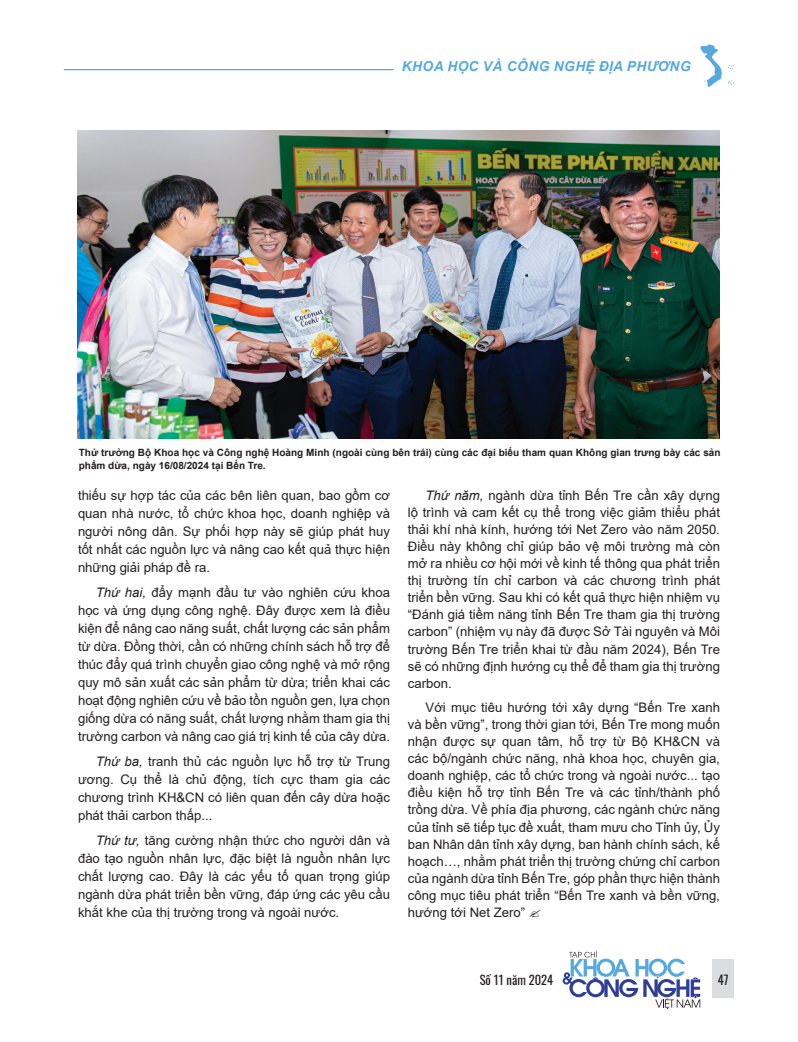
<style>
.page{position:relative;width:798px;height:1042px;background:#fff}
.page>*{position:absolute;margin:0;border:0;box-sizing:border-box;transform-origin:0 0}
.t1{font:italic 700 13.75px "Arial";letter-spacing:.035em;color:#55a9de}
.t2{font:13.12px/17.1px "Arial";color:#231f20;text-align:justify}
.t3{font:12.5px "Oswald";color:#231f20}
.t4{font:700 10px/13.8px "Arial";color:#231f20}
.s1{font-style:italic}
</style>
<div class="page">
<hr style="left:64px;top:69px;width:329px;height:1px;background:#55a9de">
<div style="left:712px;top:958px;width:21px;height:39px;background:#dcdddf"></div>
<svg style="left:700px;top:44px;width:21px;height:43px"></svg>
<svg style="left:728px;top:65px;width:5px;height:4px"></svg>
<svg style="left:728px;top:80px;width:6px;height:5px"></svg>
<svg style="left:562px;top:951px;width:138px;height:58px"></svg>
<img style="left:77px;top:130px;width:642px;height:309px">
<p class="t1" style="left:401px;top:57px;width:290px">KHOA HỌC VÀ CÔNG NGHỆ ĐỊA PHƯƠNG</p>
<p class="t4" style="left:79px;top:445px;width:643px">Thứ trưởng Bộ Khoa học và Công nghệ Hoàng Minh (ngoài cùng bên trái) cùng các đại biểu tham quan Không gian trưng bày các sản phẩm dừa, ngày 16/08/2024 tại Bến Tre.</p>
<p class="t2" style="left:78px;top:486px;width:313px;line-height:18px">thiếu sự hợp tác của các bên liên quan, bao gồm cơ quan nhà nước, tổ chức khoa học, doanh nghiệp và người nông dân. Sự phối hợp này sẽ giúp phát huy tốt nhất các nguồn lực và nâng cao kết quả thực hiện những giải pháp đề ra.</p>
<p class="t2" style="left:78px;top:583px;width:313px;line-height:18px;text-indent:18px"><span class="s1">Thứ hai,</span> đẩy mạnh đầu tư vào nghiên cứu khoa học và ứng dụng công nghệ. Đây được xem là điều kiện để nâng cao năng suất, chất lượng các sản phẩm từ dừa. Đồng thời, cần có những chính sách hỗ trợ để thúc đẩy quá trình chuyển giao công nghệ và mở rộng quy mô sản xuất các sản phẩm từ dừa; triển khai các hoạt động nghiên cứu về bảo tồn nguồn gen, lựa chọn giống dừa có năng suất, chất lượng nhằm tham gia thị trường carbon và nâng cao giá trị kinh tế của cây dừa.</p>
<p class="t2" style="left:78px;top:752px;width:313px;line-height:18px;text-indent:18px"><span class="s1">Thứ ba,</span> tranh thủ các nguồn lực hỗ trợ từ Trung ương. Cụ thể là chủ động, tích cực tham gia các chương trình KH&amp;CN có liên quan đến cây dừa hoặc phát thải carbon thấp...</p>
<p class="t2" style="left:78px;top:831px;width:313px;line-height:18px;text-indent:18px"><span class="s1">Thứ tư,</span> tăng cường nhận thức cho người dân và đào tạo nguồn nhân lực, đặc biệt là nguồn nhân lực chất lượng cao. Đây là các yếu tố quan trọng giúp ngành dừa phát triển bền vững, đáp ứng các yêu cầu khắt khe của thị trường trong và ngoài nước.</p>
<p class="t2" style="left:407px;top:486px;width:313px;text-indent:18px"><span class="s1">Thứ năm,</span> ngành dừa tỉnh Bến Tre cần xây dựng lộ trình và cam kết cụ thể trong việc giảm thiểu phát thải khí nhà kính, hướng tới Net Zero vào năm 2050.<br>Điều này không chỉ giúp bảo vệ môi trường mà còn mở ra nhiều cơ hội mới về kinh tế thông qua phát triển thị trường tín chỉ carbon và các chương trình phát triển bền vững. Sau khi có kết quả thực hiện nhiệm vụ “Đánh giá tiềm năng tỉnh Bến Tre tham gia thị trường carbon” (nhiệm vụ này đã được Sở Tài nguyên và Môi trường Bến Tre triển khai từ đầu năm 2024), Bến Tre sẽ có những định hướng cụ thể để tham gia thị trường carbon.</p>
<p class="t2" style="left:407px;top:698px;width:313px;text-indent:18px">Với mục tiêu hướng tới xây dựng “Bến Tre xanh và bền vững”, trong thời gian tới, Bến Tre mong muốn nhận được sự quan tâm, hỗ trợ từ Bộ KH&amp;CN và các bộ/ngành chức năng, nhà khoa học, chuyên gia, doanh nghiệp, các tổ chức trong và ngoài nước... tạo điều kiện hỗ trợ tỉnh Bến Tre và các tỉnh/thành phố trồng dừa. Về phía địa phương, các ngành chức năng của tỉnh sẽ tiếp tục đề xuất, tham mưu cho Tỉnh ủy, Ủy ban Nhân dân tỉnh xây dựng, ban hành chính sách, kế hoạch…, nhằm phát triển thị trường chứng chỉ carbon của ngành dừa tỉnh Bến Tre, góp phần thực hiện thành công mục tiêu phát triển “Bến Tre xanh và bền vững, hướng tới Net Zero”</p>
<p class="t3" style="left:479px;top:968px;width:75px">Số 11 năm 2024</p>
<p class="t3" style="left:717px;top:968px;width:12px">47</p>
</div>
